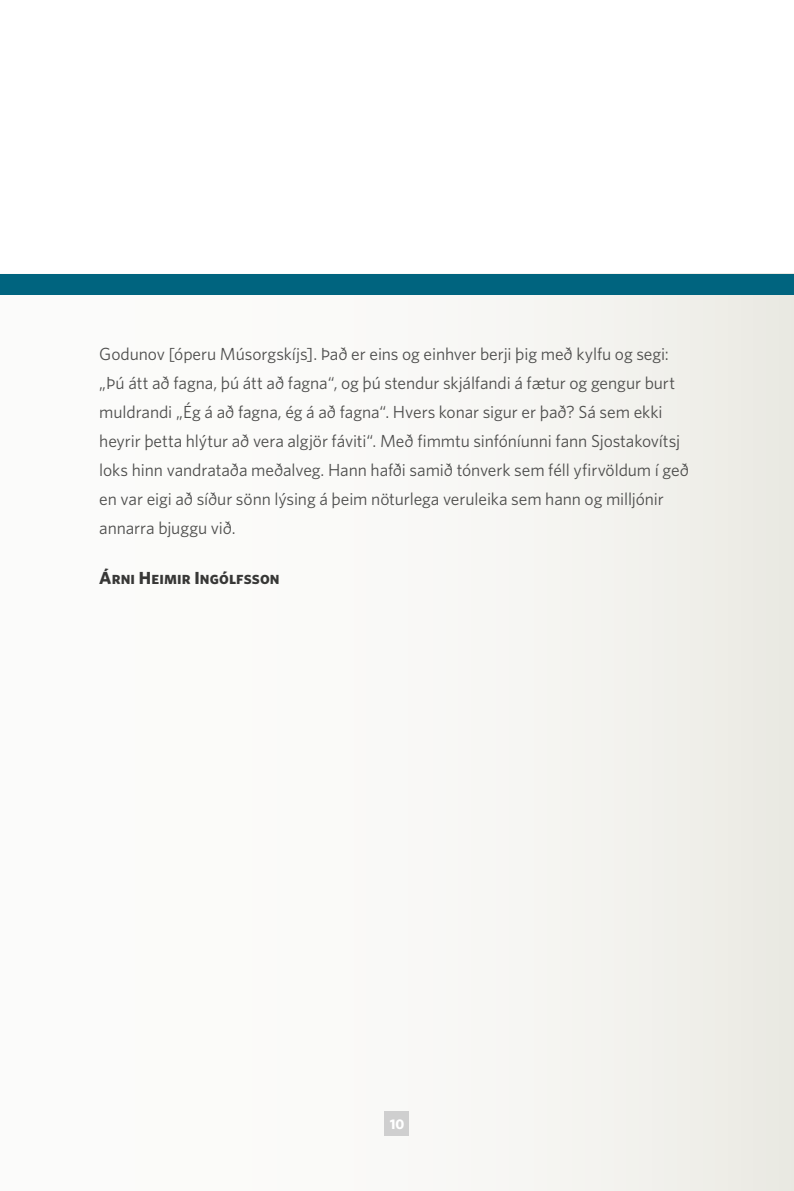
<style>
.page{position:relative;width:794px;height:1191px;background:#fff}
.page>*{position:absolute;margin:0;border:0;box-sizing:border-box;transform-origin:0 0}
.t1{font:17.5px/28.9px "Whitney";letter-spacing:-.005em;color:#4e4e4d}
.t2{font:17.5px "Whitney Bold SC";letter-spacing:.01em;color:#373736}
.t3{font:700 14px "Whitney";color:#fff}
</style>
<div class="page">
<div style="left:0;top:274px;width:794px;height:917px;background:linear-gradient(to right,#fff,#efeee9)"></div>
<div style="left:384px;top:1111px;width:25px;height:25px;background:#cfcfcf"></div>
<div style="left:0;top:274px;width:794px;height:21px;background:#00647f"></div>
<p class="t1" style="left:99px;top:339px;width:591px">Godunov [óperu M úsorgskíjs]. Það er eins og einhver berji þig með kylfu og segi: „Þú átt að fagna, þú átt að fagna“, og þú stendur skjálfandi á fætur og gengur burt muldrandi „Ég á að fagna, ég á að fagna“. Hvers konar sigur er það? Sá sem ekki heyrir þetta hlýtur að vera algjör fáviti“. Með fimmtu sinfóníunni fann Sjostakovítsj loks hinn vandrataða meðalveg. Hann hafði samið tónverk sem féll yfirvöldum í geð en var eigi að síður sönn lýsing á þeim nöturlega veruleika sem hann og milljónir annarra bjuggu við.</p>
<p class="t2" style="left:99px;top:567px;width:182px">Árni Heimir Ingólfsson</p>
<p class="t3" style="left:390px;top:1115px;width:16px">10</p>
</div>
